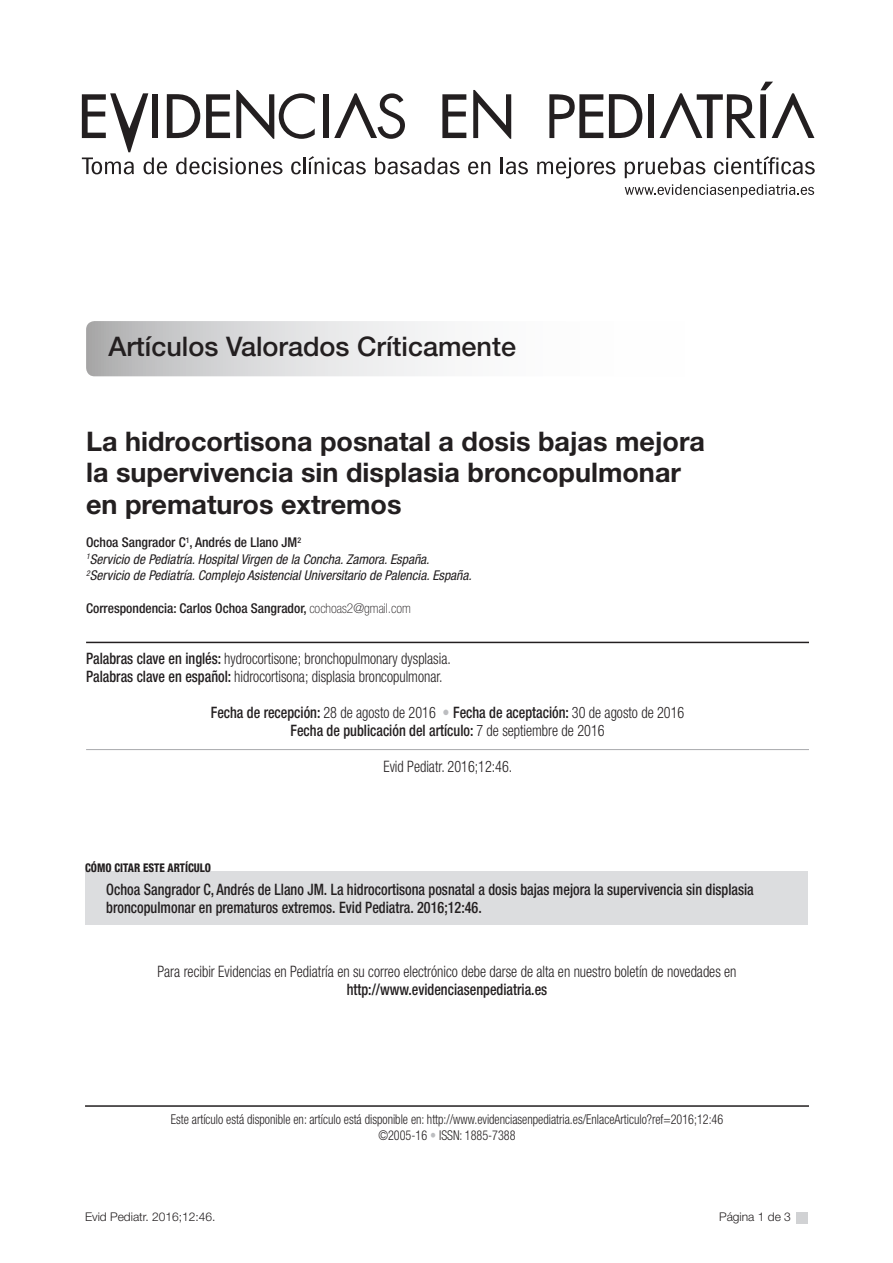
<style>
.page{position:relative;width:893px;height:1263px;background:#fff}
.page>*{position:absolute;margin:0;border:0;box-sizing:border-box;transform-origin:0 0}
.t1{font:700 27px/31.5px "Helvetica Neue LT Std";color:#231f20}
.t2{font:500 27px "Helvetica Neue";color:#231f20}
.t3{font:500 condensed 15.75px/18px "Helvetica Neue LT Std";color:#231f20;scale:.9 1}
.t4{font:300 condensed 15.75px "Helvetica Neue LT Std";color:#231f20;scale:.9 1}
.t5{font:300 condensed 13.5px/16.5px "Helvetica Neue LT Std";color:#231f20;text-align:center;scale:.9 1}
.t6{font:italic condensed 13.5px "Helvetica Neue LT Std";color:#231f20}
.t7{font:500 condensed 13.5px "Helvetica Neue LT Std";color:#231f20}
.t8{font:300 12px "Helvetica Neue";color:#231f20}
.t9{font:800 condensed 12px "Helvetica Neue LT Std";color:#231f20;scale:.9 1}
.s1{font-weight:100}
.s2{font-weight:500}
.s3{font-weight:300}
.s4{font-weight:300;color:#bcbdc0}
.s5{color:#bcbdc0}
</style>
<div class="page">
<div style="left:797px;top:1212px;width:11px;height:11px;background:#d1d2d4"></div>
<svg style="left:537px;top:158px;width:78px;height:20px"></svg>
<svg style="left:625px;top:157px;width:80px;height:21px"></svg>
<svg style="left:714px;top:156px;width:101px;height:18px"></svg>
<svg style="left:625px;top:184px;width:189px;height:13px"></svg>
<svg style="left:549px;top:94px;width:54px;height:44px"></svg>
<div style="left:648px;top:94px;width:6px;height:44px;background:#231f20"></div>
<svg style="left:609px;top:94px;width:33px;height:44px"></svg>
<svg style="left:660px;top:82px;width:154px;height:56px"></svg>
<svg style="left:82px;top:90px;width:446px;height:84px"></svg>
<svg style="left:86px;top:321px;width:723px;height:55px"></svg>
<hr style="left:86px;top:642px;width:723px;height:1px;background:#231f20">
<hr style="left:86px;top:749px;width:723px;height:1px;background:#a8a9ad">
<div style="left:85px;top:871px;width:723px;height:53px;background:#dcdddf"></div>
<hr style="left:85px;top:1105px;width:724px;height:2px;background:#231f20">
<p class="t2" style="left:108px;top:330px;width:409px">Artículos Valorados Críticamente</p>
<p class="t1" style="left:86px;top:425px;width:620px">La hidrocortisona posnatal a dosis bajas mejora la supervivencia sin displasia broncopulmonar en prematuros extremos</p>
<p class="t7" style="left:86px;top:535px;width:217px">Ochoa Sangrador C<sup>1</sup>, Andrés de Llano JM<sup>2</sup></p>
<p class="t6" style="left:86px;top:551px;width:345px"><sup>1</sup>Servicio de Pediatría. Hospital Virgen de la Concha. Zamora. España.</p>
<p class="t6" style="left:86px;top:568px;width:387px"><sup>2</sup>Servicio de Pediatría. Complejo Asistencial Universitario de Palencia. España.</p>
<p class="t7" style="left:86px;top:601px;width:326px">Correspondencia: Carlos Ochoa Sangrador, <span class="s1">cochoas2@gmail.com</span></p>
<p class="t4" style="left:86px;top:650px;width:407px"><span class="s2">Palabras clave en inglés:</span> hydrocortisone; bronchopulmonary dysplasia.</p>
<p class="t4" style="left:86px;top:668px;width:398px"><span class="s2">Palabras clave en español:</span> hidrocortisona; displasia broncopulmonar.</p>
<p class="t3" style="left:211px;top:704px;width:528px">Fecha de recepción: <span class="s3">28 de agosto de 2016</span> <span class="s4">•</span> Fecha de aceptación: <span class="s3">30 de agosto de 2016</span></p>
<p class="t3" style="left:290px;top:722px;width:350px">Fecha de publicación del artículo: <span class="s3">7 de septiembre de 2016</span></p>
<p class="t4" style="left:383px;top:758px;width:145px">Evid Pediatr. 2016;12:46.</p>
<p class="t9" style="left:85px;top:860px;width:141px">CÓMO CITAR ESTE ARTÍCULO</p>
<p class="t3" style="left:106px;top:880px;width:721px">Ochoa Sangrador C, Andrés de Llano JM. La hidrocortisona posnatal a dosis bajas mejora la supervivencia sin displasia broncopulmonar en prematuros extremos. Evid Pediatra. 2016;12:46.</p>
<p class="t4" style="left:157px;top:962px;width:645px">Para recibir Evidencias en Pediatría en su correo electrónico debe darse de alta en nuestro boletín de novedades en</p>
<p class="t3" style="left:347px;top:980px;width:224px">http://www.evidenciasenpediatria.es</p>
<p class="t5" style="left:171px;top:1111px;width:615px">Este artículo está disponible en: artículo está disponible en: http://www.evidenciasenpediatria.es/EnlaceArticulo?ref=2016;12:46 ©2005-16 <span class="s5">•</span> ISSN: 1885-7388</p>
<p class="t8" style="left:85px;top:1210px;width:132px">Evid Pediatr. 2016;12:46.</p>
<p class="t8" style="left:719px;top:1210px;width:73px">Página 1 de 3</p>
</div>
